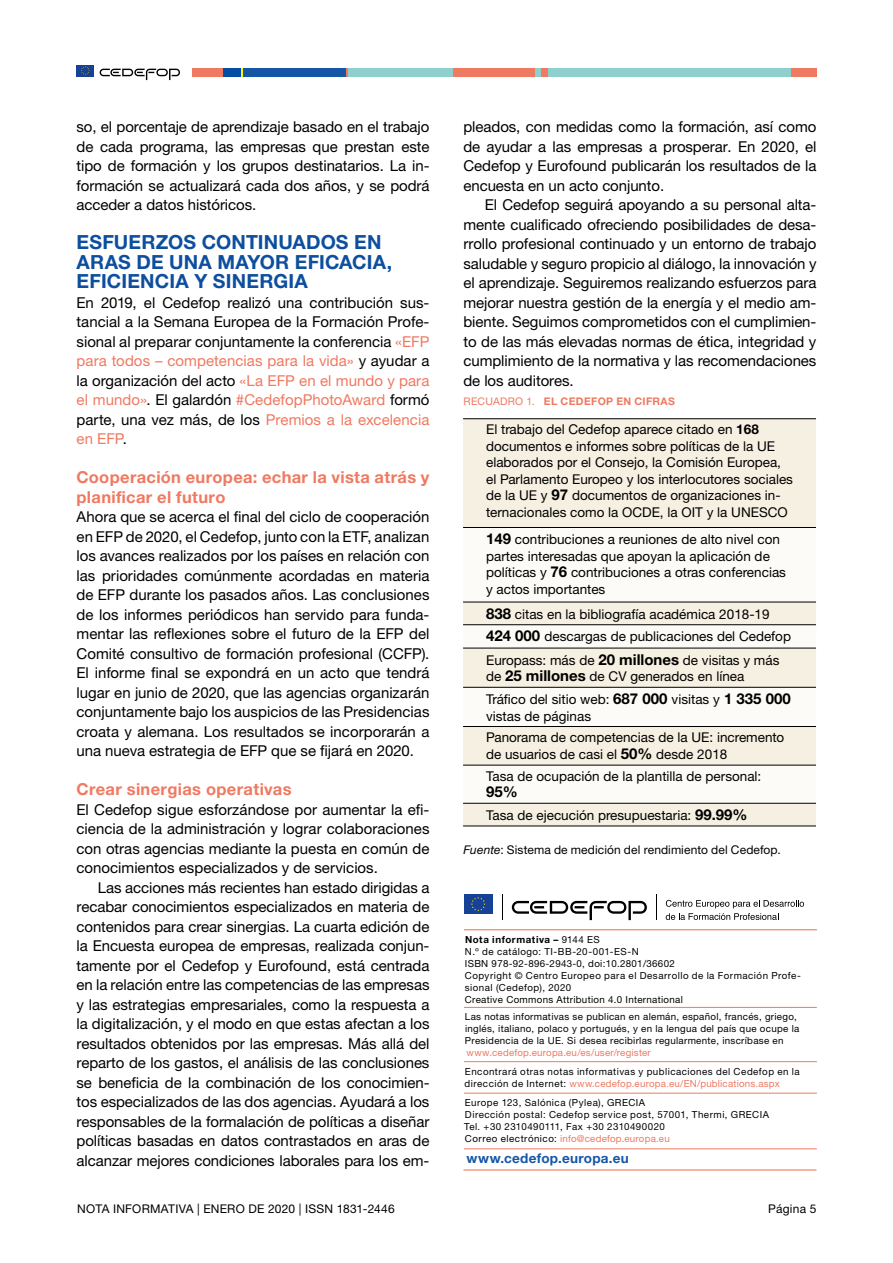
<style>
.page{position:relative;width:893px;height:1263px;background:#fff}
.page>*{position:absolute;margin:0;border:0;box-sizing:border-box;transform-origin:0 0}
.t1{font:700 19.5px/19.5px "Helvetica Neue LTW1 G";letter-spacing:.01em;color:#0d4f9e}
.t2{font:700 16.5px/19.5px "Helvetica Neue LTW1 G";letter-spacing:.02em;color:#ef7961}
.t3{font:15px/19.5px "Helvetica Neue LTW1 G";letter-spacing:-.005em;color:#000;text-align:justify}
.t4{font:700 15px "Helvetica Neue LTW1 G";color:#000}
.t5{font:13.5px/16.5px "Helvetica Neue LTW1 G";color:#000}
.t6{font:700 13.5px "Helvetica Neue LTW1 G";letter-spacing:.02em;color:#1556a6}
.t7{font:12px "Helvetica Neue LTW1 G";letter-spacing:.01em;color:#000}
.t8{font:700 10.5px "Helvetica Neue LTW1 G";letter-spacing:.035em;color:#ef7961}
.t9{font:9.75px/12px "Helvetica Neue LTW1 G";letter-spacing:.03em;color:#000}
.t10{font:9.75px/12px "Helvetica Neue LTW1 G";letter-spacing:.05em;color:#000}
.t11{font:9.75px "Helvetica Neue LTW1 G";letter-spacing:.02em;color:#ef7961}
.s1{color:#ef7961}
.s2{font-weight:400}
.s3{font-weight:700}
.s4{font-weight:700;font-size:15px}
.s5{font-style:italic}
</style>
<div class="page">
<div style="left:77px;top:65px;width:17px;height:11px;background:#164194"></div>
<svg style="left:81px;top:66px;width:9px;height:9px"></svg>
<svg style="left:100px;top:69px;width:80px;height:11px"></svg>
<div style="left:192px;top:68px;width:31px;height:9px;background:#ef7961"></div>
<div style="left:347px;top:68px;width:106px;height:9px;background:#8fcfce"></div>
<div style="left:453px;top:68px;width:82px;height:9px;background:#ef7961"></div>
<div style="left:535px;top:68px;width:7px;height:9px;background:#8fcfce"></div>
<div style="left:548px;top:68px;width:243px;height:9px;background:#8fcfce"></div>
<div style="left:542px;top:68px;width:6px;height:9px;background:#ef7961"></div>
<div style="left:223px;top:68px;width:18px;height:9px;background:#034da2"></div>
<svg style="left:241px;top:68px;width:2px;height:9px"></svg>
<svg style="left:345px;top:68px;width:2px;height:9px"></svg>
<div style="left:243px;top:68px;width:102px;height:9px;background:#1556a6"></div>
<div style="left:791px;top:68px;width:26px;height:9px;background:#ef7961"></div>
<div style="left:464px;top:894px;width:29px;height:20px;background:#164194"></div>
<svg style="left:471px;top:897px;width:14px;height:14px"></svg>
<svg style="left:512px;top:901px;width:135px;height:19px"></svg>
<svg style="left:656px;top:894px;width:1px;height:26px"></svg>
<svg style="left:502px;top:894px;width:1px;height:26px"></svg>
<svg style="left:666px;top:900px;width:138px;height:20px"></svg>
<hr style="left:464px;top:929px;width:353px;height:1px;background:#ef7961">
<hr style="left:464px;top:1007px;width:353px;height:1px;background:#ef7961">
<hr style="left:464px;top:1061px;width:353px;height:1px;background:#ef7961">
<hr style="left:464px;top:1093px;width:353px;height:1px;background:#ef7961">
<hr style="left:464px;top:1148px;width:353px;height:1px;background:#ef7961">
<hr style="left:463px;top:1169px;width:353px;height:1px;background:#ef7961">
<div style="left:463px;top:419px;width:353px;height:407px;background:#f5f0e1"></div>
<svg style="left:463px;top:528px;width:353px;height:275px"></svg>
<hr style="left:463px;top:418px;width:353px;height:1px;background:#000">
<hr style="left:463px;top:527px;width:353px;height:1px;background:#000">
<hr style="left:463px;top:826px;width:353px;height:1px;background:#000">
<hr style="left:463px;top:602px;width:353px;height:1px;background:#000">
<hr style="left:463px;top:624px;width:353px;height:1px;background:#000">
<hr style="left:463px;top:648px;width:353px;height:1px;background:#000">
<hr style="left:463px;top:687px;width:353px;height:1px;background:#000">
<hr style="left:463px;top:726px;width:353px;height:1px;background:#000">
<hr style="left:463px;top:765px;width:353px;height:1px;background:#000">
<hr style="left:463px;top:803px;width:353px;height:1px;background:#000">
<p class="t3" style="left:77px;top:117px;width:354px">so, el porcentaje de aprendizaje basado en el trabajo de cada programa, las empresas que prestan este tipo de formación y los grupos destinatarios. La in&shy;formación se actualizará cada dos años, y se podrá acceder a datos históricos.</p>
<h1 class="t1" style="left:77px;top:232px;width:317px">ESFUERZOS CONTINUADOS EN<br>ARAS DE UNA MAYOR EFICACIA,<br>EFICIENCIA Y SINERGIA</h1>
<p class="t3" style="left:77px;top:292px;width:354px">En 2019, el Cedefop realizó una contribución sus&shy;tancial a la Semana Europea de la Formación Profe&shy;sional al preparar conjuntamente la conferencia <span class="s1">«EFP para todos – competencias para la vida»</span> y ayudar a la organización del acto <span class="s1">«La EFP en el mundo y para el mundo»</span>. El galardón <span class="s1">#CedefopPhotoAward</span> formó parte, una vez más, de los <span class="s1">Premios a la excelencia en EFP</span>.</p>
<p class="t2" style="left:77px;top:467px;width:354px">Cooperación europea: echar la vista atrás y planificar el futuro</p>
<p class="t3" style="left:77px;top:507px;width:354px">Ahora que se acerca el final del ciclo de cooperación en EFP de 2020, el Cedefop, junto con la ETF, analizan los avances realizados por los países en relación con las prioridades comúnmente acordadas en materia de EFP durante los pasados años. Las conclusiones de los informes periódicos han servido para funda&shy;mentar las reflexiones sobre el futuro de la EFP del Comité consultivo de formación profesional (CCFP).<br>El informe final se expondrá en un acto que tendrá lugar en junio de 2020, que las agencias organizarán conjuntamente bajo los auspicios de las Presidencias croata y alemana. Los resultados se incorporarán a una nueva estrategia de EFP que se fijará en 2020.</p>
<p class="t2" style="left:77px;top:779px;width:217px">Crear sinergias operativas</p>
<p class="t3" style="left:77px;top:799px;width:354px">El Cedefop sigue esforzándose por aumentar la efi&shy;ciencia de la administración y lograr colaboraciones con otras agencias mediante la puesta en común de conocimientos especializados y de servicios.</p>
<p class="t3" style="left:77px;top:877px;width:354px;text-indent:21px">Las acciones más recientes han estado dirigidas a recabar conocimientos especializados en materia de contenidos para crear sinergias. La cuarta edición de la Encuesta europea de empresas, realizada conjun&shy;tamente por el Cedefop y Eurofound, está centrada en la relación entre las competencias de las empresas y las estrategias empresariales, como la respuesta a la digitalización, y el modo en que estas afectan a los resultados obtenidos por las empresas. Más allá del reparto de los gastos, el análisis de las conclusiones se beneficia de la combinación de los conocimien&shy;tos especializados de las dos agencias. Ayudará a los responsables de la formalación de políticas a diseñar políticas basadas en datos contrastados en aras de alcanzar mejores condiciones laborales para los em-</p>
<p class="t3" style="left:463px;top:117px;width:354px">pleados, con medidas como la formación, así como de ayudar a las empresas a prosperar. En 2020, el Cedefop y Eurofound publicarán los resultados de la encuesta en un acto conjunto.</p>
<p class="t3" style="left:463px;top:195px;width:354px;text-indent:21px">El Cedefop seguirá apoyando a su personal alta&shy;mente cualificado ofreciendo posibilidades de desa&shy;rrollo profesional continuado y un entorno de trabajo saludable y seguro propicio al diálogo, la innovación y el aprendizaje. Seguiremos realizando esfuerzos para mejorar nuestra gestión de la energía y el medio am&shy;biente. Seguimos comprometidos con el cumplimien&shy;to de las más elevadas normas de ética, integridad y cumplimiento de la normativa y las recomendaciones de los auditores.</p>
<p class="t8" style="left:463px;top:395px;width:213px"><span class="s2">RECUADRO 1.</span> EL CEDEFOP EN CIFRAS</p>
<p class="t5" style="left:486px;top:421px;width:308px">El trabajo del Cedefop aparece citado en <span class="s3">168 </span>documentos e informes sobre políticas de la UE elaborados por el Consejo, la Comisión Europea, el Parlamento Europeo y los interlocutores sociales de la UE y <span class="s4">97</span> documentos de organizaciones in&shy;ternacionales como la OCDE, la OIT y la UNESCO</p>
<p class="t5" style="left:486px;top:531px;width:301px"><span class="s4">149</span> contribuciones a reuniones de alto nivel con partes interesadas que apoyan la aplicación de políticas y <span class="s4">76</span> contribuciones a otras conferencias y actos importantes</p>
<p class="t5" style="left:486px;top:602px;width:306px;line-height:23.1px"><span class="s4">838</span> citas en la bibliografía académica 2018-19<br><span class="s4">424 000</span> descargas de publicaciones del Cedefop<br>Europass: más de <span class="s4">20 millones</span> de visitas y más</p>
<p class="t5" style="left:486px;top:665px;width:306px;line-height:22.6px">de <span class="s4">25 millones</span> de CV generados en línea<br>Tráfico del sitio web: <span class="s4">687 000</span> visitas y <span class="s4">1 335 000</span></p>
<p class="t5" style="left:486px;top:705px;width:300px;line-height:21.6px">vistas de páginas<br>Panorama de competencias de la UE: incremento</p>
<p class="t5" style="left:486px;top:743px;width:277px;line-height:22px">de usuarios de casi el <span class="s4">50%</span> desde 2018<br>Tasa de ocupación de la plantilla de personal:</p>
<p class="t4" style="left:486px;top:783px;width:33px">95%</p>
<p class="t5" style="left:486px;top:807px;width:263px">Tasa de ejecución presupuestaria: <span class="s4">99.99%</span></p>
<p class="t7" style="left:463px;top:842px;width:319px"><span class="s5">Fuente</span>: Sistema de medición del rendimiento del Cedefop.</p>
<p class="t9" style="left:465px;top:933px;width:337px"><span class="s3">Nota informativa –</span> 9144 ES<br>N.º de catálogo: TI-BB-20-001-ES-N<br>ISBN 978-92-896-2943-0, doi:10.2801/36602<br>Copyright © Centro Europeo para el Desarrollo de la Formación Profe&shy;sional (Cedefop), 2020<br>Creative Commons Attribution 4.0 International</p>
<p class="t9" style="left:465px;top:1010px;width:336px">Las notas informativas se publican en alemán, español, francés, griego, inglés, italiano, polaco y portugués, y en la lengua del país que ocupe la<br>Presidencia de la UE. Si desea recibirlas regularmente, inscríbase en</p>
<p class="t11" style="left:467px;top:1046px;width:186px">www.cedefop.europa.eu/es/user/register</p>
<p class="t9" style="left:465px;top:1066px;width:337px">Encontrará otras notas informativas y publicaciones del Cedefop en la dirección de Internet: <span class="s1">www.cedefop.europa.eu/EN/publications.aspx</span></p>
<p class="t10" style="left:464px;top:1097px;width:307px">Europe 123, Salónica (Pylea), GRECIA<br>Dirección postal: Cedefop service post, 57001, Thermi, GRECIA Tel. +30 2310490111, Fax +30 2310490020<br>Correo electrónico: <span class="s1">info@cedefop.europa.eu</span></p>
<p class="t6" style="left:467px;top:1150px;width:164px">www.cedefop.europa.eu</p>
<p class="t7" style="left:77px;top:1201px;width:319px">NOTA INFORMATIVA | ENERO DE 2020 | ISSN 1831-2446</p>
<p class="t7" style="left:768px;top:1201px;width:50px">Página 5</p>
</div>
